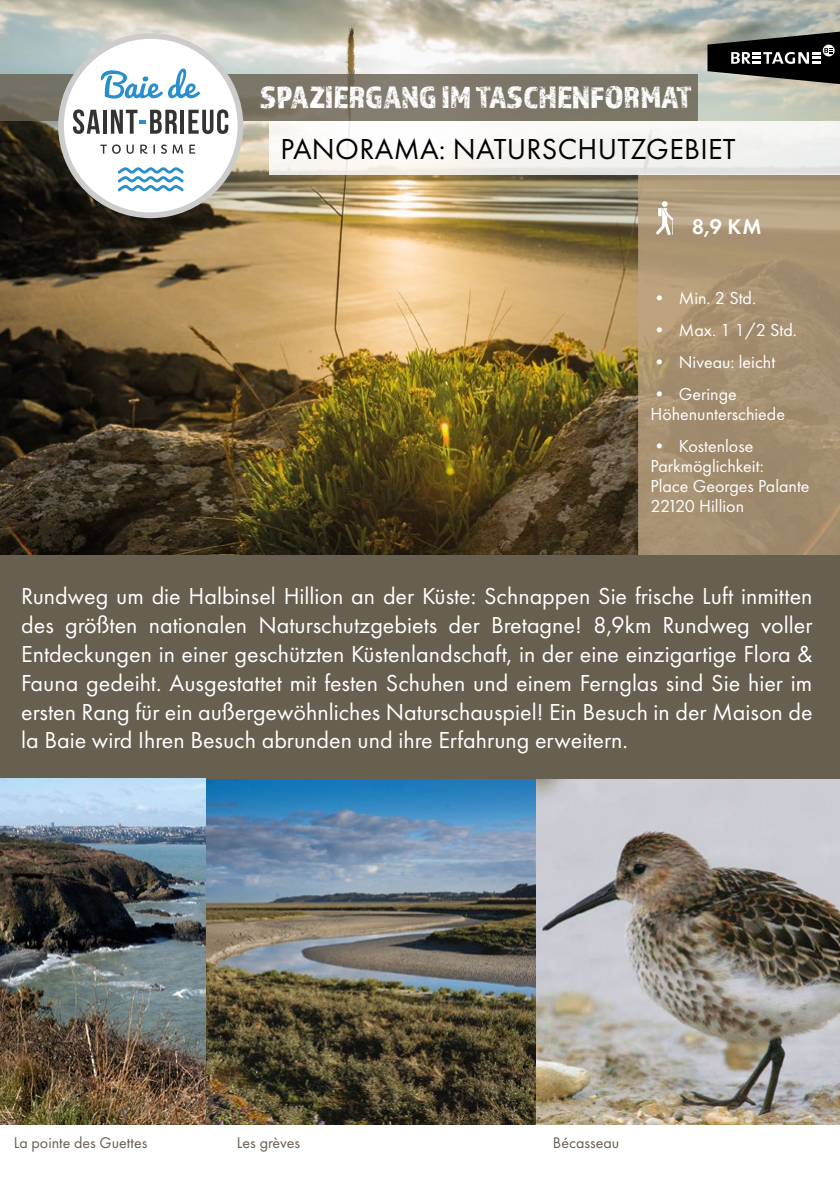
<style>
.page{position:relative;width:840px;height:1191px;background:#fff}
.page>*{position:absolute;margin:0;border:0;box-sizing:border-box;transform-origin:0 0}
.t1{font:32px "Almaq Rough";color:#fff}
.t2{font:30px "Futura PT";letter-spacing:.01em;color:#000}
.t3{font:24px/28.8px "Futura PT";color:#fff;text-align:justify}
.t4{font:600 22px "Futura PT";color:#fff}
.t5{font:18px/20px "Futura PT";color:#fff}
.t6{font:16px "Futura PT";color:#675f4f}
</style>
<div class="page">
<img style="left:535px;top:779px;width:304px;height:345px">
<img style="left:205px;top:779px;width:330px;height:345px">
<img style="left:0;top:0;width:839px;height:556px">
<svg style="left:637px;top:175px;width:202px;height:381px;background:#a79172"></svg>
<div style="left:0;top:75px;width:697px;height:46px;background:#7b7668"></div>
<div style="left:269px;top:121px;width:570px;height:54px;background:linear-gradient(to bottom,#fdfdfc,#edece8)"></div>
<div style="left:0;top:556px;width:839px;height:223px;background:#675f4f"></div>
<img style="left:0;top:778px;width:205px;height:346px">
<svg style="left:655px;top:201px;width:18px;height:34px"></svg>
<svg style="left:707px;top:31px;width:132px;height:54px;background:#484844"></svg>
<svg style="left:58px;top:33px;width:185px;height:185px"></svg>
<svg style="left:837px;top:0;width:3px;height:5px"></svg>
<h1 class="t1" style="left:260px;top:78px;width:433px">SPAZIERGANG IM TASCHENFORMAT</h1>
<p class="t2" style="left:280px;top:132px;width:456px">PANORAMA: NATURSCHUTZGEBIET</p>
<p class="t4" style="left:691px;top:212px;width:71px">8,9 KM</p>
<p class="t5" style="left:650px;top:288px;width:107px">• Min. 2 Std.</p>
<p class="t5" style="left:650px;top:320px;width:148px">• Max. 1 1/2 Std.</p>
<p class="t5" style="left:650px;top:352px;width:126px">• Niveau: leicht</p>
<p class="t5" style="left:650px;top:384px;width:136px">• Geringe<br>Höhenunterschiede</p>
<p class="t5" style="left:650px;top:436px;width:160px">• Kostenlose<br>Parkmöglichkeit:<br>Place Georges Palante<br>22120 Hillion</p>
<p class="t3" style="left:21px;top:582px;width:792px">Rundweg um die Halbinsel Hillion an der Küste: Schnappen Sie frische Luft inmitten des größten nationalen Naturschutzgebiets der Bretagne! 8,9km Rundweg voller Entdeckungen in einer geschützten Küstenlandschaft, in der eine einzigartige Flora &amp; Fauna gedeiht. Ausgestattet mit festen Schuhen und einem Fernglas sind Sie hier im ersten Rang für ein außergewöhnliches Naturschauspiel! Ein Besuch in der Maison de la Baie wird Ihren Besuch abrunden und ihre Erfahrung erweitern.</p>
<p class="t6" style="left:14px;top:1133px;width:135px">La pointe des Guettes</p>
<p class="t6" style="left:237px;top:1133px;width:65px">Les grèves</p>
<p class="t6" style="left:552px;top:1133px;width:68px">Bécasseau</p>
</div>
